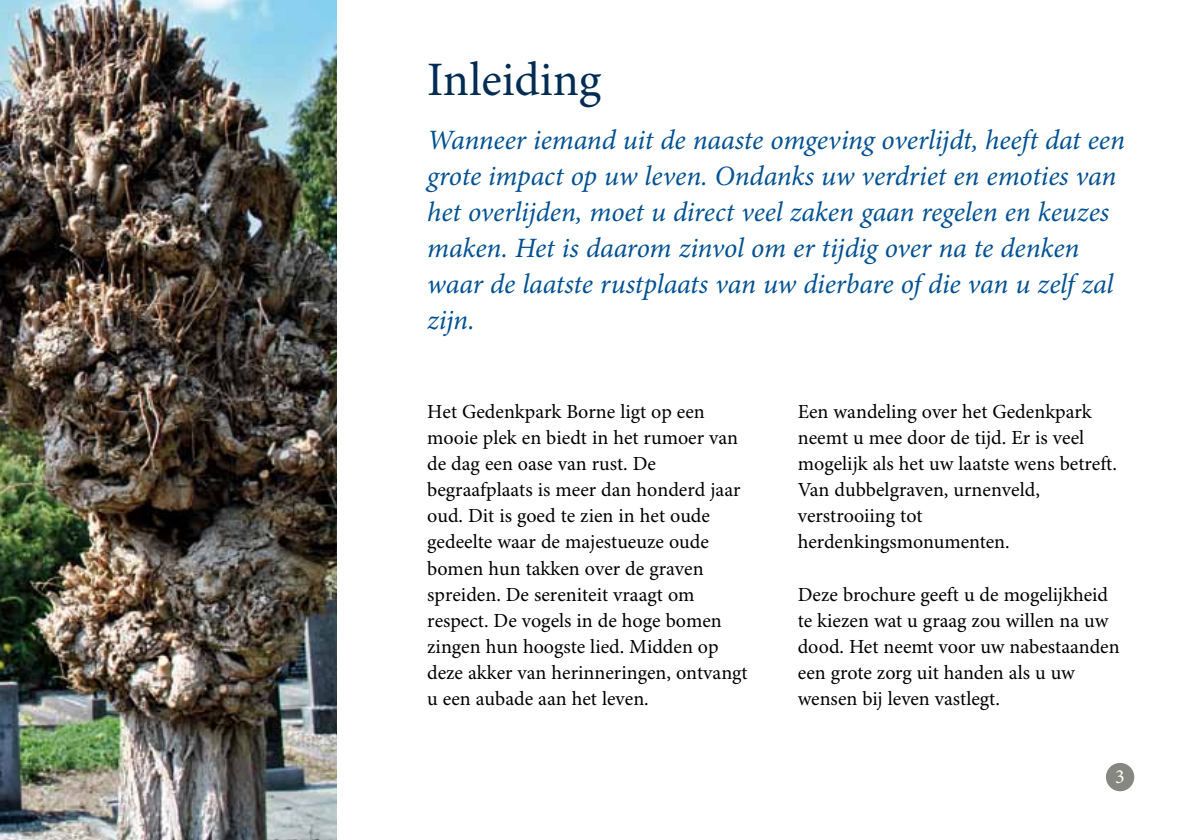
<style>
.page{position:relative;width:1191px;height:840px;background:#fff}
.page>*{position:absolute;margin:0;border:0;box-sizing:border-box;transform-origin:0 0}
.t1{font:48px "Minion Pro";color:#002c53}
.t2{font:italic 28px/36px "Minion Pro";letter-spacing:-.005em;color:#005193}
.t3{font:20px/26px "Minion Pro";color:#000}
.t4{font:20px "Minion Pro";color:#fff}
</style>
<div class="page">
<img style="left:0;top:0;width:336px;height:839px">
<div style="left:1106px;top:762px;width:28px;height:28px;background:#878781;border-radius:50%"></div>
<h1 class="t1" style="left:427px;top:50px;width:175px">Inleiding</h1>
<p class="t2" style="left:427px;top:123px;width:699px">Wanneer iemand uit de naaste omgeving overlijdt, heeft dat een grote impact op uw leven. Ondanks uw verdriet en emoties van het overlijden, moet u direct veel zaken gaan regelen en keuzes maken. Het is daarom zinvol om er tijdig over na te denken waar de laatste rustplaats van uw dierbare of die van u zelf zal zijn.</p>
<p class="t3" style="left:427px;top:399px;width:322px">Het Gedenkpark Borne ligt op een mooie plek en biedt in het rumoer van de dag een oase van rust. De begraafplaats is meer dan honderd jaar oud. Dit is goed te zien in het oude gedeelte waar de majestueuze oude bomen hun takken over de graven spreiden. De sereniteit vraagt om respect. De vogels in de hoge bomen zingen hun hoogste lied. Midden op deze akker van herinneringen, ontvangt u een aubade aan het leven.</p>
<p class="t3" style="left:797px;top:399px;width:321px">Een wandeling over het Gedenkpark neemt u mee door de tijd. Er is veel mogelijk als het uw laatste wens betreft.<br>Van dubbelgraven, urnenveld, verstrooiing tot herdenkingsmonumenten.</p>
<p class="t3" style="left:797px;top:581px;width:323px">Deze brochure geeft u de mogelijkheid te kiezen wat u graag zou willen na uw dood. Het neemt voor uw nabestaanden een grote zorg uit handen als u uw wensen bij leven vastlegt.</p>
<p class="t4" style="left:1115px;top:764px;width:11px">3</p>
</div>
